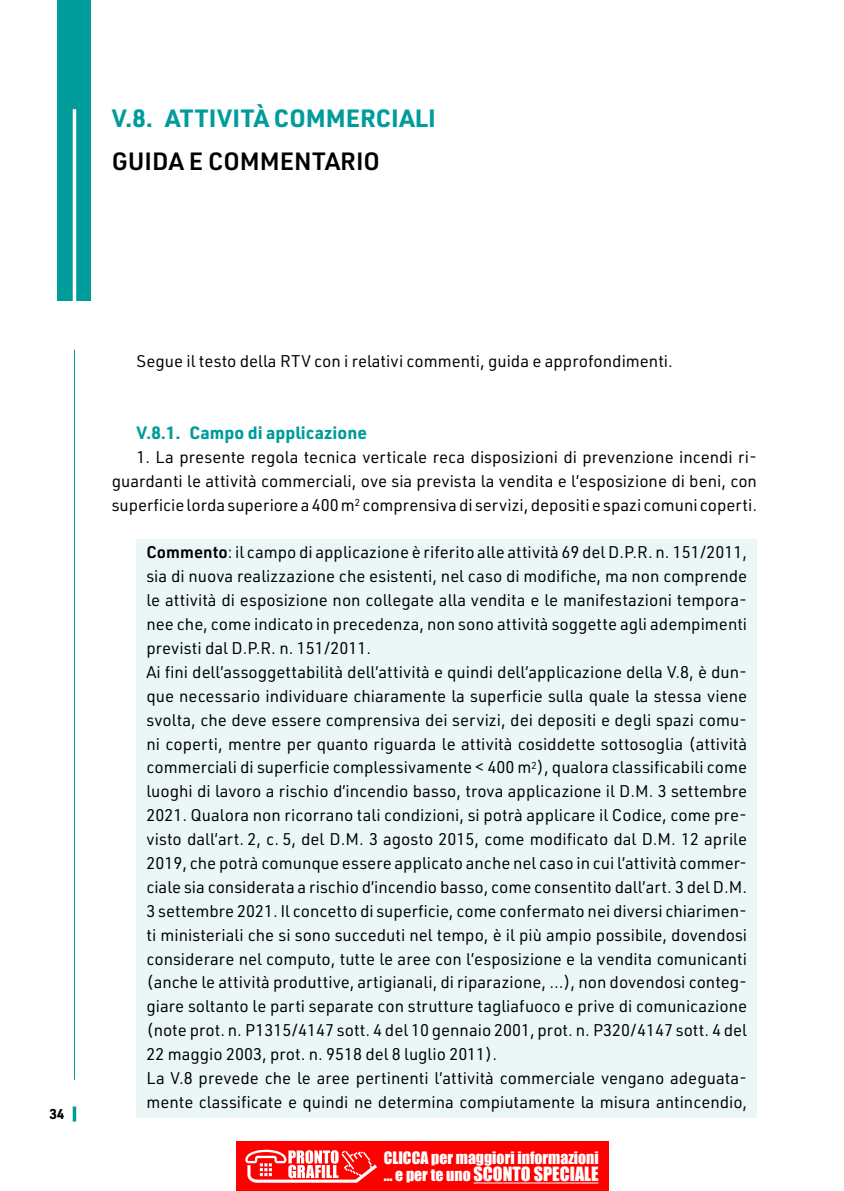
<style>
.page{position:relative;width:844px;height:1191px;background:#fff}
.page>*{position:absolute;margin:0;border:0;box-sizing:border-box;transform-origin:0 0}
.t1{font:700 24.5px "URWDIN";color:#009b9b}
.t2{font:600 24.5px "URWDIN";color:#000}
.t3{font:18.03px "Impact";color:#fff}
.t4{font:700 17.5px "URWDIN";color:#009b9b}
.t5{font:16.62px/24px "URWDIN";color:#000;text-align:justify}
.t6{font:15.75px "Impact";color:#fff}
.t7{font:700 14px "URWDIN";color:#000}
.s1{font-weight:600}
.s2{font-size:15.75px}
</style>
<div class="page">
<div style="left:58px;top:0;width:33px;height:300px;background:#009b9b"></div>
<hr style="left:73px;top:109px;width:3px;height:216px;background:#fff">
<hr style="left:74px;top:349px;width:1px;height:730px;background:#009b9b">
<hr style="left:73px;top:1106px;width:3px;height:15px;background:#009b9b">
<div style="left:136px;top:539px;width:620px;height:124px;background:#ebf7f7"></div>
<div style="left:136px;top:658px;width:620px;height:411px;background:#ebf7f7"></div>
<div style="left:136px;top:1064px;width:620px;height:53px;background:#ebf7f7"></div>
<div style="left:236px;top:1141px;width:372px;height:50px;background:#f00"></div>
<hr style="left:473px;top:1182px;width:125px;height:1px;background:#fff">
<svg style="left:245px;top:1149px;width:132px;height:34px"></svg>
<h1 class="t1" style="left:112px;top:101px;width:325px">V.8. ATTIVITÀ COMMERCIALI</h1>
<h1 class="t2" style="left:112px;top:144px;width:270px">GUIDA E COMMENTARIO</h1>
<p class="t7" style="left:49px;top:1104px;width:17px">34</p>
<p class="t5" style="left:136px;top:349px;width:537px">Segue il testo della RTV con i relativi commenti, guida e approfondimenti.</p>
<p class="t4" style="left:136px;top:420px;width:232px">V.8.1. Campo di applicazione</p>
<p class="t5" style="left:112px;top:444px;width:646px;text-indent:25px">1. La presente regola tecnica verticale reca disposizioni di prevenzione incendi ri&shy;guardanti le attività commerciali, ove sia prevista la vendita e l’esposizione di beni, con superficie lorda superiore a 400 m<sup>2</sup> comprensiva di servizi, depositi e spazi comuni coperti.</p>
<p class="t5" style="left:146px;top:540px;width:602px;text-align:left"><span class="s1">Commento</span>: il campo di applicazione è riferito alle attività 69 del D.P.R. n. 151/2011, sia di nuova realizzazione che esistenti, nel caso di modifiche, ma non comprende le attività di esposizione non collegate alla vendita e le manifestazioni tempora&shy;nee che, come indicato in precedenza, non sono attività soggette agli adempimenti previsti dal D.P.R. n. 151/2011.<br>Ai fini dell’assoggettabilità dell’attività e quindi dell’applicazione della V.8, è dun&shy;que necessario individuare chiaramente la superficie sulla quale la stessa viene svolta, che deve essere comprensiva dei servizi, dei depositi e degli spazi comu&shy;ni coperti, mentre per quanto riguarda le attività cosiddette sottosoglia (attività commerciali di superficie complessivamente &lt; 400 m<sup>2</sup>), qualora classificabili come luoghi di lavoro a rischio d’incendio basso, trova applicazione il D.M. 3 settembre 2021. Qualora non ricorrano tali condizioni, si potrà applicare il Codice, come pre&shy;visto dall’art. 2, c. 5, del D.M. 3 agosto 2015, come modificato dal D.M. 12 aprile 2019, che potrà comunque essere applicato anche nel caso in cui l’attività commer&shy;ciale sia considerata a rischio d’incendio basso, come consentito dall’art. 3 del D.M.<br>3 settembre 2021. Il concetto di superficie, come confermato nei diversi chiarimen&shy;ti ministeriali che si sono succeduti nel tempo, è il più ampio possibile, dovendosi considerare nel computo, tutte le aree con l’esposizione e la vendita comunicanti (anche le attività produttive, artigianali, di riparazione, …), non dovendosi conteg&shy;giare soltanto le parti separate con strutture tagliafuoco e prive di comunicazione (note prot. n. P1315/4147 sott. 4 del 10 gennaio 2001, prot. n. P320/4147 sott. 4 del 22 maggio 2003, prot. n. 9518 del 8 luglio 2011).<br>La V.8 prevede che le aree pertinenti l’attività commerciale vengano adeguata&shy;mente classificate e quindi ne determina compiutamente la misura antincendio,</p>
<p class="t6" style="left:383px;top:1145px;width:216px">CLICCA per maggiori informazioni</p>
<p class="t3" style="left:383px;top:1160px;width:216px"><span class="s2">… e per te uno</span> SCONTO SPECIALE</p>
</div>
